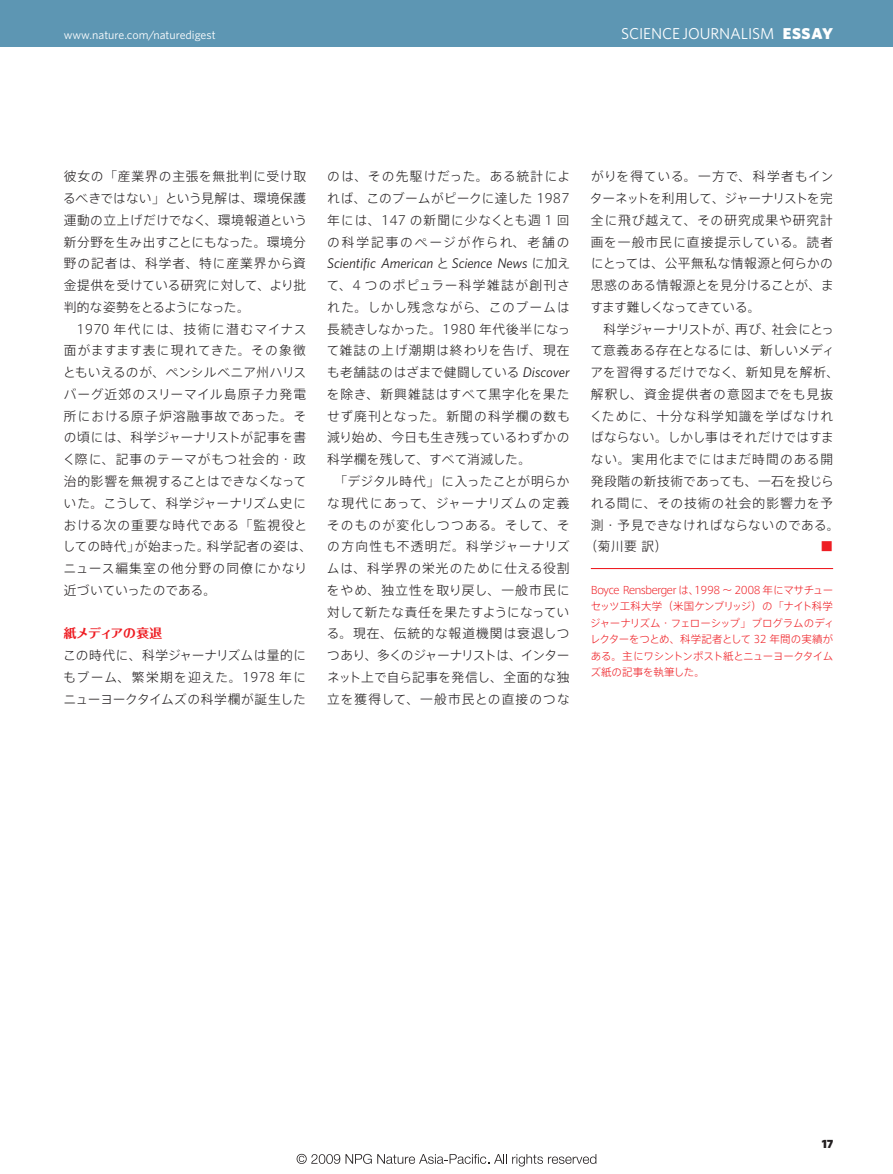
<style>
.page{position:relative;width:893px;height:1174px;background:#fff}
.page>*{position:absolute;margin:0;border:0;box-sizing:border-box;transform-origin:0 0}
.t1{font:15.75px "Whitney";letter-spacing:-.01em;color:#fff}
.t2{font:italic 14.1px "Whitney";letter-spacing:-.005em;color:#231f20}
.t3{font:300 12.75px/21.8px "Axis Std";letter-spacing:.04em;color:#231f20;text-align:justify}
.t4{font:300 12.75px "Axis Std";letter-spacing:.08em;color:#231f20}
.t5{font:300 12.75px "Axis Std";color:#231f20}
.t6{font:300 12.75px "Axis Std";letter-spacing:.005em;color:#231f20}
.t7{font:300 12.75px "Axis Std";letter-spacing:.09em;color:#231f20}
.t8{font:300 12.75px "Axis Std";letter-spacing:.07em;color:#231f20}
.t9{font:300 12.75px "Axis Std";letter-spacing:.015em;color:#231f20}
.t10{font:300 12.75px "Axis Std";letter-spacing:.065em;color:#231f20}
.t11{font:300 12.75px "Axis Std";letter-spacing:.075em;color:#231f20}
.t12{font:300 12.75px "Axis Std";letter-spacing:.01em;color:#231f20}
.t13{font:300 12.75px "Axis Std";letter-spacing:-.04em;color:#231f20}
.t14{font:300 12.75px "Axis Std";letter-spacing:-.025em;color:#231f20}
.t15{font:300 12.75px "Axis Std";letter-spacing:.02em;color:#231f20}
.t16{font:300 12.75px "Axis Std";letter-spacing:.1em;color:#231f20}
.t17{font:300 12.75px "Axis Std";letter-spacing:.085em;color:#231f20}
.t18{font:300 12.75px "Axis Std";letter-spacing:-.005em;color:#231f20}
.t19{font:700 12.75px "Folk Pro";letter-spacing:-.015em;color:#ee1d23}
.t20{font:300 12.75px "Axis Std";color:#ee1d23}
.t21{font:12px "Whitney";color:#fff}
.t22{font:900 12px "Whitney";color:#231f20}
.t23{font:300 10.5px/16.5px "Axis Std";letter-spacing:-.04em;color:#ee1d23}
.s1{font-weight:900}
.s2{font-family:"Axis Std";font-weight:300;font-style:normal;font-size:12.75px}
.s3{font-family:"Whitney";font-weight:400;font-style:italic;font-size:14.1px}
</style>
<div class="page">
<hr style="left:591px;top:568px;width:242px;height:1px;background:#ee1d23">
<div style="left:0;top:0;width:893px;height:47px;background:#5d96b3"></div>
<svg style="left:297px;top:1153px;width:43px;height:10px"></svg>
<svg style="left:346px;top:1153px;width:250px;height:13px"></svg>
<p class="t21" style="left:64px;top:26px;width:153px">www.nature.com/naturedigest</p>
<p class="t1" style="left:621px;top:23px;width:213px">SCIENCE JOURNALISM <span class="s1">ESSAY</span></p>
<p class="t3" style="left:63px;top:165px;width:246px">彼女の「産業界の主張を無批判に受け取るべきではない」という見解は、環境保護運動の立上げだけでなく、環境報道という新分野を生み出すことにもなった。環境分野の記者は、科学者、特に産業界から資金提供を受けている研究に対して、より批判的な姿勢をとるようになった。</p>
<p class="t3" style="left:63px;top:317px;width:251px;text-align:left;text-indent:14px">1970 年代には、技術に潜むマイナス面がますます表に現れてきた。その象徴ともいえるのが、ペンシルベニア州ハリスバーグ近郊のスリーマイル島原子力発電所における原子炉溶融事故であった。その頃には、科学ジャーナリストが記事を書く際に、記事のテーマがもつ社会的・政治的影響を無視することはできなくなっていた。こうして、科学ジャーナリズム史における次の重要な時代である「監視役としての時代」が始まった。科学記者の姿は、ニュース編集室の他分野の同僚にかなり近づいていったのである。</p>
<p class="t19" style="left:64px;top:622px;width:100px">紙メディアの衰退</p>
<p class="t3" style="left:63px;top:643px;width:244px">この時代に、科学ジャーナリズムは量的にもブーム、繁栄期を迎えた。1978 年にニューヨークタイムズの科学欄が誕生した</p>
<p class="t3" style="left:327px;top:165px;width:244px">のは、その先駆けだった。ある統計によれば、このブームがピークに達した 1987年には、147 の新聞に少なくとも週 1 回の科学記事のページが作られ、老舗の</p>
<p class="t2" style="left:327px;top:254px;width:244px">Scientific American <span class="s2">と</span> Science News <span class="s2">に加え</span></p>
<p class="t16" style="left:327px;top:276px;width:245px">て、4 つのポピュラー科学雑誌が創刊さ</p>
<p class="t10" style="left:327px;top:298px;width:244px">れた。しかし残念ながら、このブームは</p>
<p class="t5" style="left:327px;top:319px;width:245px">長続きしなかった。1980 年代後半になっ</p>
<p class="t4" style="left:327px;top:341px;width:244px">て雑誌の上げ潮期は終わりを告げ、現在</p>
<p class="t12" style="left:327px;top:363px;width:244px">も老舗誌のはざまで健闘している <span class="s3">Discover</span></p>
<p class="t10" style="left:327px;top:385px;width:244px">を除き、新興雑誌はすべて黒字化を果た</p>
<p class="t7" style="left:327px;top:406px;width:244px">せず廃刊となった。新聞の科学欄の数も</p>
<p class="t6" style="left:327px;top:428px;width:244px">減り始め、今日も生き残っているわずかの</p>
<p class="t18" style="left:327px;top:450px;width:205px">科学欄を残して、すべて消滅した。</p>
<p class="t6" style="left:334px;top:472px;width:236px">「デジタル時代」に入ったことが明らか</p>
<p class="t7" style="left:327px;top:493px;width:244px">な現代にあって、ジャーナリズムの定義</p>
<p class="t8" style="left:327px;top:515px;width:244px">そのものが変化しつつある。そして、そ</p>
<p class="t7" style="left:327px;top:537px;width:244px">の方向性も不透明だ。科学ジャーナリズ</p>
<p class="t11" style="left:327px;top:559px;width:244px">ムは、科学界の栄光のために仕える役割</p>
<p class="t4" style="left:327px;top:580px;width:244px">をやめ、独立性を取り戻し、一般市民に</p>
<p class="t6" style="left:327px;top:602px;width:244px">対して新たな責任を果たすようになってい</p>
<p class="t4" style="left:327px;top:624px;width:244px">る。現在、伝統的な報道機関は衰退しつ</p>
<p class="t13" style="left:327px;top:646px;width:244px">つあり、多くのジャーナリストは、インター</p>
<p class="t9" style="left:327px;top:667px;width:244px">ネット上で自ら記事を発信し、全面的な独</p>
<p class="t4" style="left:327px;top:689px;width:244px">立を獲得して、一般市民との直接のつな</p>
<p class="t3" style="left:590px;top:165px;width:245px">がりを得ている。一方で、科学者もインターネットを利用して、ジャーナリストを完全に飛び越えて、その研究成果や研究計画を一般市民に直接提示している。読者にとっては、公平無私な情報源と何らかの思惑のある情報源とを見分けることが、ますます難しくなってきている。</p>
<p class="t14" style="left:604px;top:319px;width:232px">科学ジャーナリストが、再び、社会にとっ</p>
<p class="t5" style="left:590px;top:341px;width:246px">て意義ある存在となるには、新しいメディ</p>
<p class="t3" style="left:590px;top:361px;width:251px">アを習得するだけでなく、新知見を解析、</p>
<p class="t17" style="left:591px;top:385px;width:244px">解釈し、資金提供者の意図までをも見抜</p>
<p class="t8" style="left:590px;top:406px;width:245px">くために、十分な科学知識を学ばなけれ</p>
<p class="t5" style="left:591px;top:428px;width:245px">ばならない。しかし事はそれだけではすま</p>
<p class="t8" style="left:591px;top:450px;width:244px">ない。実用化までにはまだ時間のある開</p>
<p class="t9" style="left:591px;top:472px;width:245px">発段階の新技術であっても、一石を投じら</p>
<p class="t11" style="left:591px;top:493px;width:244px">れる間に、その技術の社会的影響力を予</p>
<p class="t15" style="left:591px;top:515px;width:250px">測・予見できなければならないのである。</p>
<p class="t3" style="left:584px;top:535px;width:85px">（菊川要訳）</p>
<p class="t20" style="left:820px;top:537px;width:14px">■</p>
<p class="t23" style="left:590px;top:581px;width:246px">Boyce Rensberger は、1998 ～ 2008 年にマサチューセッツ工科大学（米国ケンブリッジ）の「ナイト科学ジャーナリズム・フェローシップ」プログラムのディレクターをつとめ、科学記者として 32 年間の実績がある。主にワシントンポスト紙とニューヨークタイムズ紙の記事を執筆した。</p>
<p class="t22" style="left:822px;top:1136px;width:13px">17</p>
</div>
